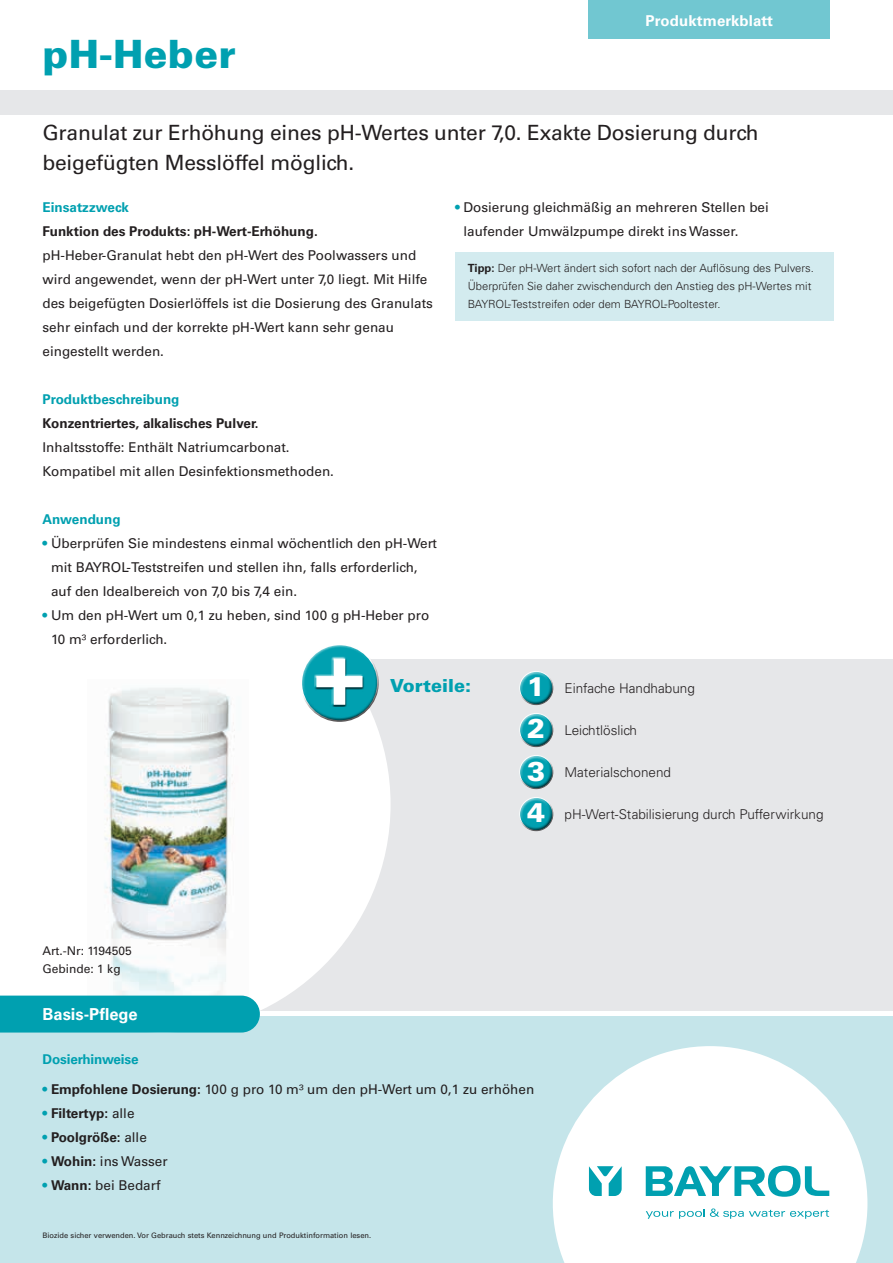
<style>
.page{position:relative;width:893px;height:1263px;background:#fff}
.page>*{position:absolute;margin:0;border:0;box-sizing:border-box;transform-origin:0 0}
.t1{font:700 86.7px "Univers LT Std";color:#fff}
.t2{font:900 39px "Univers LT Std";letter-spacing:.01em;color:#00a0b0}
.t3{font:900 27px "Univers LT Std";color:#fff}
.t4{font:21px/30px "Univers LT Std";letter-spacing:-.01em;color:#231f20}
.t5{font:900 18px "Univers LT Std";color:#00a0b0}
.t6{font:700 16.5px "Univers LT Std";color:#fff}
.t7{font:700 15px "Univers LT Std";letter-spacing:.01em;color:#fff}
.t8{font:13.5px/24px "Univers LT Std";color:#231f20}
.t9{font:700 13.5px "Univers LT Std";color:#231f20}
.t10{font:300 13.5px "Univers LT Std";color:#231f20}
.t11{font:700 13.5px "Univers LT Std";color:#00a0b0}
.t12{font:12px/18px "Univers LT Std";color:#231f20}
.t13{font:300 11.25px/18px "Univers LT Std";color:#231f20}
.t14{font:7.5px "Univers LT Std";color:#231f20}
.s1{color:#00a0b0}
.s2{font-weight:700}
.s3{font-weight:400;color:#00a0b0}
.s4{font-weight:400}
</style>
<div class="page">
<div style="left:456px;top:253px;width:378px;height:68px;background:#d3ebef"></div>
<div style="left:0;top:1016px;width:893px;height:247px;background:#c5e5ea"></div>
<div style="left:163px;top:660px;width:730px;height:351px;background:#e6e7e9"></div>
<div style="left:0;top:91px;width:893px;height:24px;background:#e6e7e9"></div>
<svg style="left:553px;top:1046px;width:314px;height:217px;fill:#fff"></svg>
<svg style="left:163px;top:659px;width:228px;height:351px;fill:#fff"></svg>
<div style="left:588px;top:0;width:242px;height:38px;background:#71c7d1"></div>
<div style="left:297px;top:639px;width:79px;height:64px;background:#fff;opacity:.75"></div>
<div style="left:301px;top:656px;width:82px;height:67px;background:#231f20;opacity:.75"></div>
<div style="left:315px;top:657px;width:49px;height:49px;background:#fff;opacity:.75"></div>
<div style="left:315px;top:658px;width:50px;height:49px;background:#231f20;opacity:.75"></div>
<svg style="left:646px;top:1165px;width:183px;height:32px;background:#86d2d9"></svg>
<svg style="left:646px;top:1208px;width:183px;height:11px;background:#ceecef"></svg>
<svg style="left:589px;top:1166px;width:33px;height:30px"></svg>
<div style="left:517px;top:668px;width:37px;height:30px;background:#fff;opacity:.75"></div>
<div style="left:518px;top:676px;width:40px;height:31px;background:#231f20;opacity:.75"></div>
<div style="left:517px;top:710px;width:37px;height:30px;background:#fff;opacity:.75"></div>
<div style="left:518px;top:718px;width:40px;height:31px;background:#231f20;opacity:.75"></div>
<div style="left:517px;top:752px;width:37px;height:30px;background:#fff;opacity:.75"></div>
<div style="left:518px;top:760px;width:40px;height:31px;background:#231f20;opacity:.75"></div>
<div style="left:517px;top:794px;width:37px;height:30px;background:#fff;opacity:.75"></div>
<div style="left:518px;top:802px;width:40px;height:31px;background:#231f20;opacity:.75"></div>
<img style="left:104px;top:679px;width:145px;height:316px">
<div style="left:0;top:995px;width:260px;height:37px;background:#00a0b0"></div>
<h2 class="t2" style="left:43px;top:30px;width:195px">pH-Heber</h2>
<p class="t7" style="left:645px;top:12px;width:129px">Produktmerkblatt</p>
<h3 class="t4" style="left:43px;top:118px;width:718px">Granulat zur Erhöhung eines pH-Wertes unter 7,0. Exakte Dosierung durch beigefügten Messlöffel möglich.</h3>
<p class="t11" style="left:43px;top:200px;width:88px">Einsatzzweck</p>
<p class="t9" style="left:43px;top:224px;width:277px">Funktion des Produkts: pH-Wert-Erhöhung.</p>
<p class="t8" style="left:43px;top:244px;width:392px">pH-Heber-Granulat hebt den pH-Wert des Poolwassers und wird angewendet, wenn der pH-Wert unter 7,0 liegt. Mit Hilfe des beigefügten Dosierlöffels ist die Dosierung des Granulats sehr einfach und der korrekte pH-Wert kann sehr genau eingestellt werden.</p>
<p class="t11" style="left:43px;top:392px;width:138px">Produktbeschreibung</p>
<p class="t9" style="left:43px;top:416px;width:218px">Konzentriertes, alkalisches Pulver.</p>
<p class="t8" style="left:43px;top:436px;width:293px">Inhaltsstoffe: Enthält Natriumcarbonat.<br>Kompatibel mit allen Desinfektionsmethoden.</p>
<p class="t11" style="left:43px;top:512px;width:80px">Anwendung</p>
<p class="t8" style="left:51px;top:532px;width:388px;text-indent:-8px"><span class="s1">•</span> Überprüfen Sie mindestens einmal wöchentlich den pH-Wert mit BAYROL-Teststreifen und stellen ihn, falls erforderlich, auf den Idealbereich von 7,0 bis 7,4 ein.</p>
<p class="t8" style="left:51px;top:604px;width:380px;text-indent:-8px"><span class="s1">•</span> Um den pH-Wert um 0,1 zu heben, sind 100 g pH-Heber pro<br>10 m³ erforderlich.</p>
<p class="t8" style="left:463px;top:196px;width:307px;text-indent:-8px"><span class="s1">•</span> Dosierung gleichmäßig an mehreren Stellen bei laufender Umwälzpumpe direkt ins Wasser.</p>
<p class="t13" style="left:468px;top:259px;width:348px"><span class="s2">Tipp:</span> Der pH-Wert ändert sich sofort nach der Auflösung des Pulvers.<br>Überprüfen Sie daher zwischendurch den Anstieg des pH-Wertes mit<br>BAYROL-Teststreifen oder dem BAYROL-Pooltester.</p>
<p class="t12" style="left:43px;top:941px;width:91px">Art.-Nr: 1194505<br>Gebinde: 1 kg</p>
<p class="t6" style="left:43px;top:1004px;width:97px">Basis-Pflege</p>
<h1 class="t1" style="left:314px;top:623px;width:52px">+</h1>
<h3 class="t5" style="left:390px;top:675px;width:82px">Vorteile:</h3>
<h3 class="t3" style="left:527px;top:670px;width:20px">1</h3>
<p class="t10" style="left:564px;top:680px;width:132px">Einfache Handhabung</p>
<h3 class="t3" style="left:527px;top:712px;width:20px">2</h3>
<p class="t10" style="left:564px;top:722px;width:74px">Leichtlöslich</p>
<h3 class="t3" style="left:527px;top:754px;width:20px">3</h3>
<p class="t10" style="left:564px;top:764px;width:108px">Materialschonend</p>
<h3 class="t3" style="left:527px;top:796px;width:20px">4</h3>
<p class="t10" style="left:564px;top:806px;width:261px">pH-Wert-Stabilisierung durch Pufferwirkung</p>
<p class="t11" style="left:43px;top:1052px;width:98px">Dosierhinweise</p>
<p class="t8" style="left:43px;top:1078px;width:493px"><span class="s1">•</span> <span class="s2">Empfohlene Dosierung:</span> 100 g pro 10 m³ um den pH-Wert um 0,1 zu erhöhen</p>
<p class="t9" style="left:43px;top:1106px;width:93px"><span class="s3">•</span> Filtertyp: <span class="s4">alle</span></p>
<p class="t9" style="left:43px;top:1130px;width:106px"><span class="s3">•</span> Poolgröße: <span class="s4">alle</span></p>
<p class="t8" style="left:43px;top:1150px;width:127px"><span class="s1">•</span> <span class="s2">Wohin:</span> ins Wasser</p>
<p class="t8" style="left:43px;top:1174px;width:120px"><span class="s1">•</span> <span class="s2">Wann:</span> bei Bedarf</p>
<p class="t14" style="left:43px;top:1231px;width:330px">Biozide sicher verwenden. Vor Gebrauch stets Kennzeichnung und Produktinformation lesen.</p>
</div>
